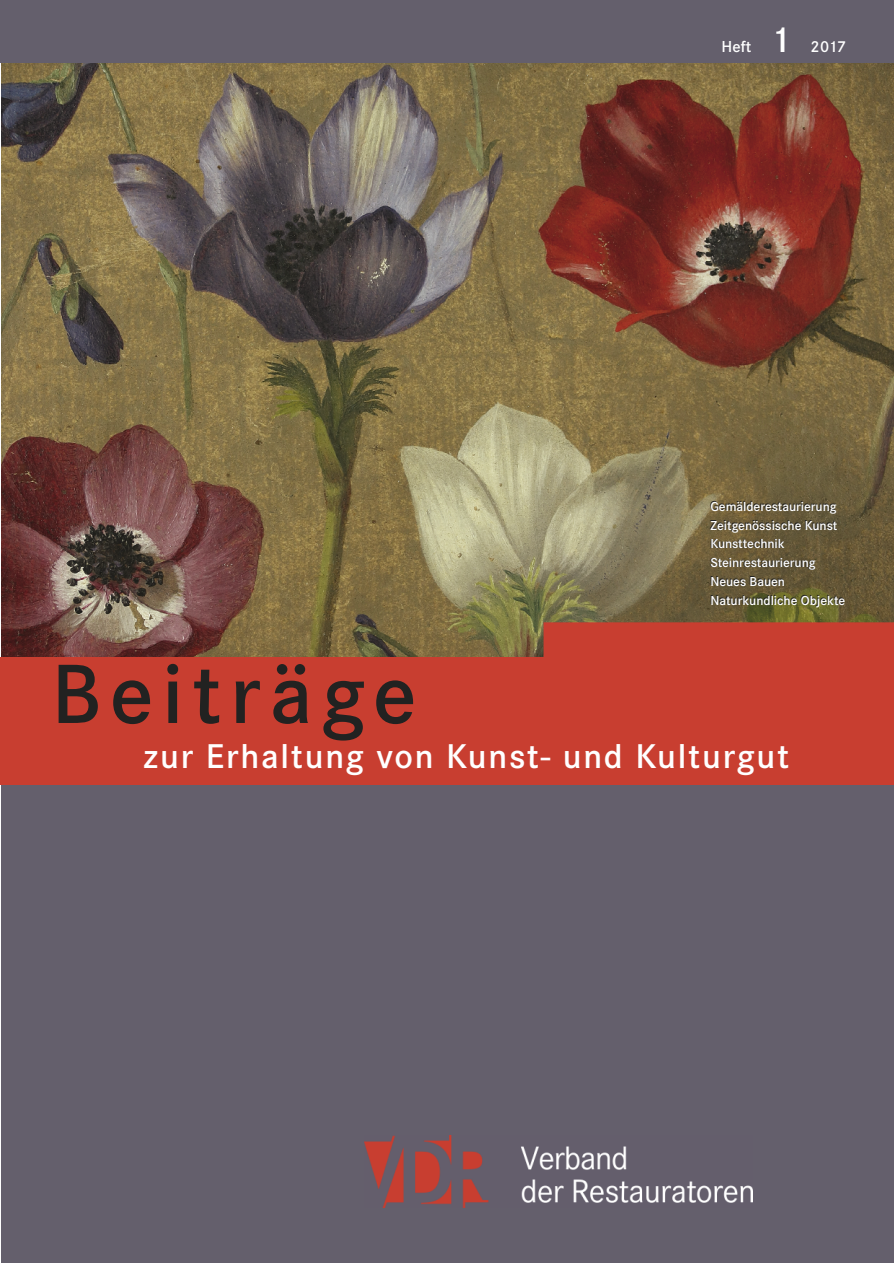
<style>
.page{position:relative;width:894px;height:1263px;background:#fff}
.page>*{position:absolute;margin:0;border:0;box-sizing:border-box;transform-origin:0 0}
.t1{font:600 87.15px "Corporate S";letter-spacing:.1em;color:#222221}
.t2{font:600 37.5px "Corporate S";color:#fff}
.t3{font:600 35.7px "Corporate S";letter-spacing:.05em;color:#fff}
.t4{font:600 16.5px "Corporate S";color:#fff}
.t5{font:600 13.5px/18.8px "Corporate S";color:#fff}
</style>
<div class="page">
<div style="left:1px;top:0;width:893px;height:1263px;background:#645f6c"></div>
<img style="left:1px;top:63px;width:893px;height:559px">
<svg style="left:1px;top:622px;width:893px;height:35px;background:#955039"></svg>
<img style="left:364px;top:1135px;width:389px;height:72px">
<div style="left:0;top:657px;width:894px;height:128px;background:#c83e30"></div>
<hr style="left:0;top:0;width:1px;height:63px;background:#645f6c">
<p class="t4" style="left:722px;top:37px;width:31px">Heft</p>
<h2 class="t2" style="left:770px;top:18px;width:22px">1</h2>
<p class="t4" style="left:810px;top:37px;width:38px">2017</p>
<p class="t5" style="left:710px;top:497px;width:136px">Gemälderestaurierung<br>Zeitgenössische Kunst<br>Kunsttechnik<br>Steinrestaurierung<br>Neues Bauen<br>Naturkundliche Objekte</p>
<h1 class="t1" style="left:51px;top:645px;width:367px">Beiträge</h1>
<h3 class="t3" style="left:144px;top:736px;width:647px">zur Erhaltung von Kunst- und Kulturgut</h3>
</div>
